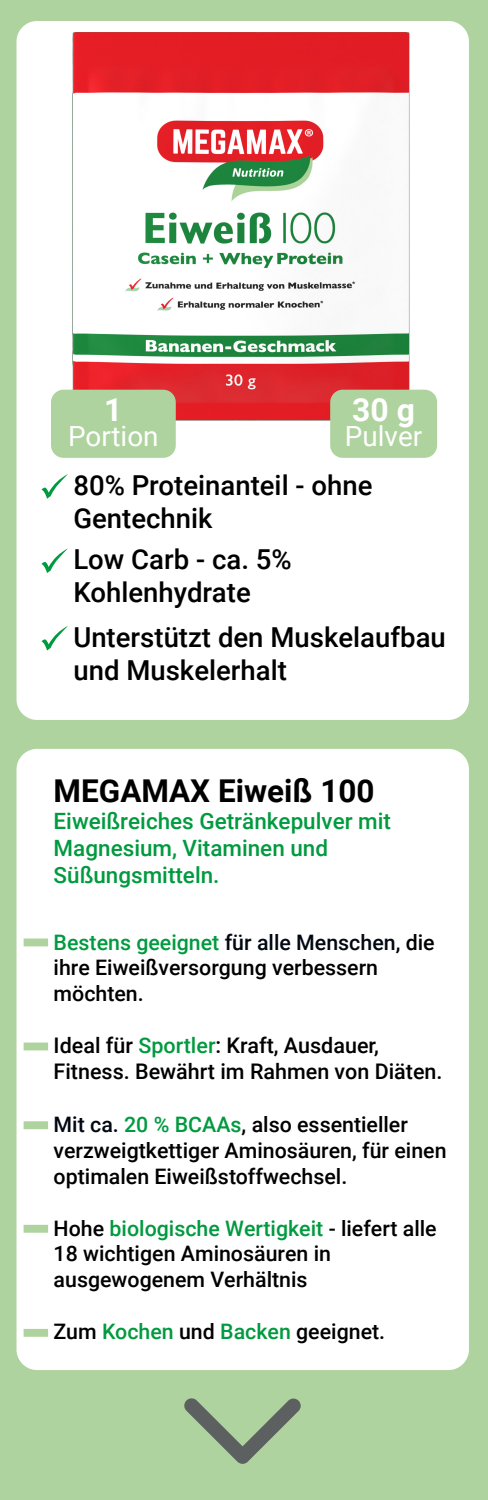
<style>
.page{position:relative;width:488px;height:1500px;background:#aed39e}
.page>*{position:absolute;margin:0;border:0;box-sizing:border-box;transform-origin:0 0}
.t1{font:700 31.8px "Roboto";color:#fff}
.t2{font:700 31.45px "Roboto";color:#000}
.t3{font:27.8px "Roboto";color:#fff}
.t4{font:500 27.5px/33px "Roboto";color:#000}
.t5{font:500 22.45px/26.9px "Roboto";color:#009a3f}
.t6{font:500 21.5px/25.8px "Roboto";color:#000}
.t7{font:500 21.35px/25.6px "Roboto";color:#000}
.s1{color:#009a3f}
.s2{color:#010811}
</style>
<div class="page">
<div style="left:16px;top:21px;width:452px;height:699px;background:#fff"></div>
<svg style="left:41px;top:474px;width:27px;height:25px"></svg>
<svg style="left:41px;top:548px;width:27px;height:25px"></svg>
<svg style="left:41px;top:626px;width:27px;height:25px"></svg>
<img style="left:73px;top:32px;width:336px;height:389px">
<svg style="left:330px;top:390px;width:107px;height:68px"></svg>
<svg style="left:51px;top:390px;width:125px;height:68px"></svg>
<div style="left:16px;top:749px;width:452px;height:621px;background:#fff"></div>
<div style="left:24px;top:939px;width:24px;height:7px;background:#aed39e"></div>
<div style="left:24px;top:1043px;width:24px;height:7px;background:#aed39e"></div>
<div style="left:24px;top:1121px;width:24px;height:8px;background:#aed39e"></div>
<div style="left:24px;top:1225px;width:24px;height:8px;background:#aed39e"></div>
<div style="left:24px;top:1329px;width:24px;height:8px;background:#aed39e"></div>
<svg style="left:184px;top:1398px;width:116px;height:66px"></svg>
<p class="t1" style="left:104px;top:387px;width:20px">1</p>
<p class="t3" style="left:68px;top:417px;width:92px">Portion</p>
<p class="t1" style="left:352px;top:387px;width:64px">30 g</p>
<p class="t3" style="left:345px;top:417px;width:79px">Pulver</p>
<p class="t4" style="left:73px;top:468px;width:300px">80% Proteinanteil - ohne<br>Gentechnik</p>
<p class="t4" style="left:73px;top:542px;width:220px">Low Carb - ca. 5%<br>Kohlenhydrate</p>
<p class="t4" style="left:73px;top:619px;width:374px">Unterstützt den Muskelaufbau und Muskelerhalt</p>
<h1 class="t2" style="left:54px;top:768px;width:322px">MEGAMAX Eiweiß 100</h1>
<p class="t5" style="left:54px;top:807px;width:339px">Eiweißreiches Getränkepulver mit<br>Magnesium, Vitaminen und<br>Süßungsmitteln.</p>
<p class="t7" style="left:54px;top:929px;width:382px"><span class="s1">Bestens geeignet</span> <span class="s2">für alle Menschen</span>, die ihre Eiweißversorgung verbessern möchten.</p>
<p class="t6" style="left:54px;top:1032px;width:390px">Ideal für <span class="s1">Sportler</span>: Kraft, Ausdauer,<br>Fitness. Bewährt im Rahmen von Diäten.</p>
<p class="t7" style="left:54px;top:1111px;width:394px"><span class="s2">Mit ca.</span> <span class="s1">20 % BCAAs</span>, also essentieller verzweigtkettiger Aminosäuren, für einen optimalen Eiweißstoffwechsel.</p>
<p class="t7" style="left:54px;top:1215px;width:384px">Hohe <span class="s1">biologische Wertigkeit</span> - liefert alle<br>18 wichtigen Aminosäuren in ausgewogenem Verhältnis</p>
<p class="t7" style="left:54px;top:1318px;width:333px">Zum <span class="s1">Kochen</span> und <span class="s1">Backen</span> geeignet.</p>
</div>
